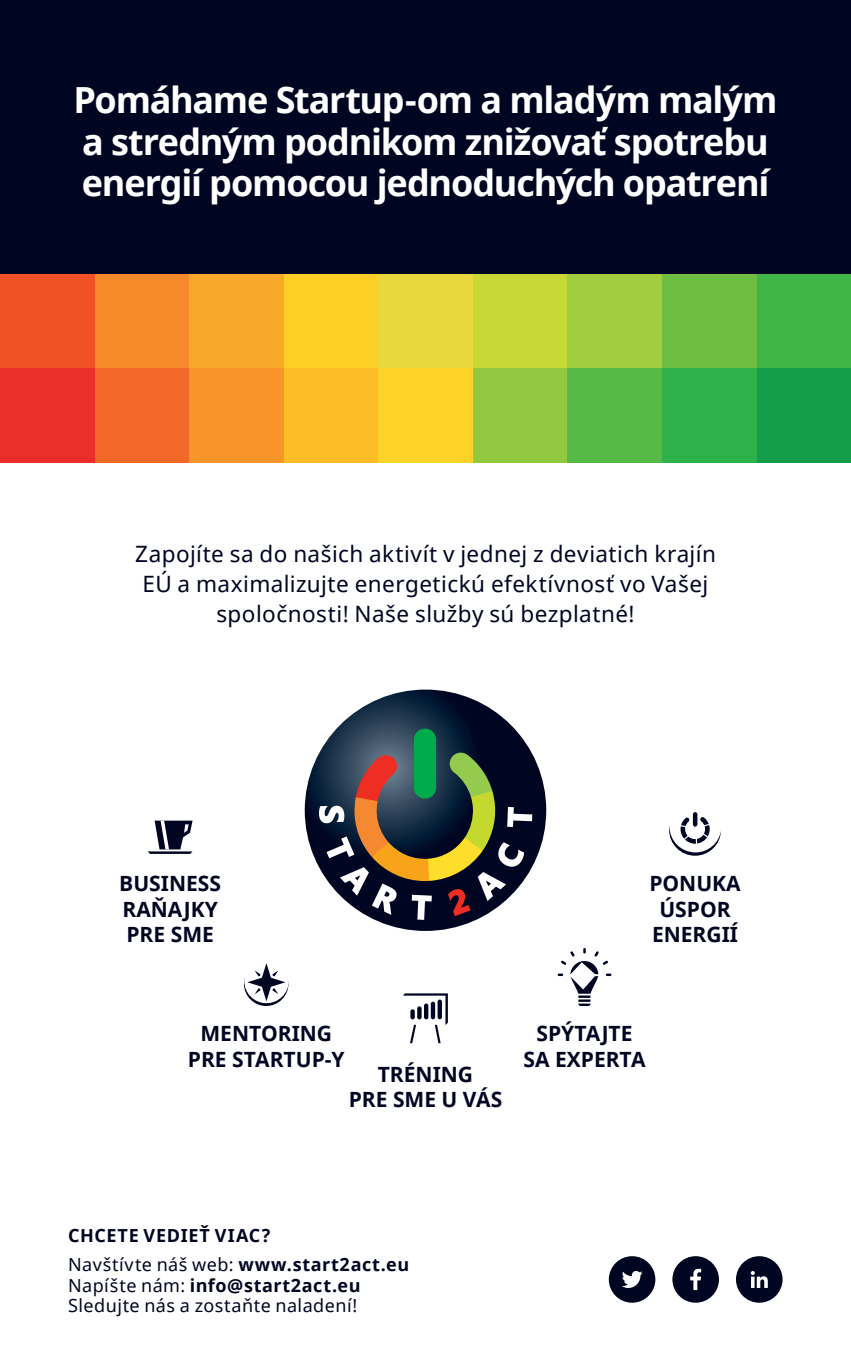
<style>
.page{position:relative;width:851px;height:1361px;background:#fff}
.page>*{position:absolute;margin:0;border:0;box-sizing:border-box;transform-origin:0 0}
.t1{font:700 36px/41.4px "Noto Sans";letter-spacing:-.035em;color:#fff}
.t2{font:22.5px/30px "Noto Sans";letter-spacing:.02em;color:#000521;text-align:center}
.t3{font:700 21px/25.2px "Noto Sans";color:#000521;text-align:center}
.t4{font:18px/20.7px "Noto Sans";letter-spacing:.025em;color:#000521}
.t5{font:700 18px/29.1px "Noto Sans";letter-spacing:.04em;color:#000521}
.s1{font-weight:400}
.s2{font-weight:700}
</style>
<div class="page">
<div style="left:608px;top:1256px;width:47px;height:46px;background:#000521;border-radius:50%"></div>
<svg style="left:622px;top:1271px;width:20px;height:17px"></svg>
<div style="left:735px;top:1256px;width:47px;height:46px;background:#000521;border-radius:50%"></div>
<svg style="left:750px;top:1271px;width:17px;height:17px"></svg>
<div style="left:672px;top:1256px;width:46px;height:46px;background:#000521;border-radius:50%"></div>
<svg style="left:690px;top:1268px;width:11px;height:22px"></svg>
<div style="left:0;top:0;width:850px;height:298px;background:#000521"></div>
<div style="left:95px;top:274px;width:94px;height:95px;background:#f68a2b"></div>
<div style="left:0;top:274px;width:94px;height:95px;background:#f05225"></div>
<div style="left:284px;top:274px;width:94px;height:95px;background:#fecd26"></div>
<div style="left:189px;top:274px;width:95px;height:95px;background:#faa82a"></div>
<div style="left:473px;top:274px;width:94px;height:95px;background:#c8d837"></div>
<div style="left:378px;top:274px;width:95px;height:95px;background:#e9d83d"></div>
<div style="left:756px;top:274px;width:94px;height:95px;background:#40b649"></div>
<div style="left:662px;top:274px;width:94px;height:95px;background:#6ebe44"></div>
<div style="left:567px;top:274px;width:95px;height:95px;background:#a1cd3f"></div>
<div style="left:472px;top:368px;width:95px;height:94px;background:#92c83f"></div>
<div style="left:94px;top:368px;width:95px;height:94px;background:#f26828"></div>
<div style="left:0;top:368px;width:94px;height:94px;background:#eb2e29"></div>
<div style="left:283px;top:368px;width:95px;height:94px;background:#fdbd26"></div>
<div style="left:189px;top:368px;width:94px;height:94px;background:#f7952b"></div>
<div style="left:378px;top:368px;width:94px;height:94px;background:#fed229"></div>
<div style="left:744px;top:368px;width:106px;height:94px;background:#169d49"></div>
<div style="left:661px;top:368px;width:95px;height:94px;background:#2fb14a"></div>
<div style="left:567px;top:368px;width:94px;height:94px;background:#57ba47"></div>
<svg style="left:148px;top:820px;width:44px;height:34px"></svg>
<svg style="left:557px;top:948px;width:54px;height:58px"></svg>
<svg style="left:669px;top:817px;width:52px;height:38px"></svg>
<div style="left:692px;top:811px;width:6px;height:16px;background:#f7f7f8;border-radius:3px"></div>
<svg style="left:691px;top:811px;width:7px;height:17px"></svg>
<svg style="left:403px;top:993px;width:45px;height:50px"></svg>
<div style="left:410px;top:1009px;width:5px;height:10px;background:#000521;border-radius:2px"></div>
<svg style="left:417px;top:1006px;width:4px;height:13px"></svg>
<hr style="left:424px;top:1003px;width:4px;height:16px;background:#000521;border-radius:2px">
<div style="left:430px;top:1001px;width:5px;height:18px;background:#000521;border-radius:2px"></div>
<div style="left:437px;top:999px;width:5px;height:20px;background:#000521;border-radius:2px"></div>
<svg style="left:305px;top:689px;width:241px;height:242px;background:#13223a"></svg>
<svg style="left:319px;top:751px;width:213px;height:169px;background:#58534d"></svg>
<div style="left:414px;top:728px;width:22px;height:70px;background:#00ab4d;border-radius:11px"></div>
<svg style="left:244px;top:963px;width:44px;height:43px"></svg>
<h1 class="t1" style="left:73px;top:79px;width:705px">Pomáhame Startup-om a mladým malým a stredným podnikom znižovať spotrebu energií pomocou jednoduchých opatrení</h1>
<p class="t2" style="left:135px;top:538px;width:582px">Zapojíte sa do našich aktivít v jednej z deviatich krajín<br>EÚ a maximalizujte energetickú efektívnosť vo Vašej spoločnosti! Naše služby sú bezplatné!</p>
<p class="t3" style="left:119px;top:870px;width:103px;text-align:left">BUSINESS<br>RAŇAJKY<br>PRE SME</p>
<p class="t3" style="left:649px;top:870px;width:93px">PONUKA<br>ÚSPOR<br>ENERGIÍ</p>
<p class="t3" style="left:188px;top:1020px;width:158px">MENTORING<br>PRE STARTUP-Y</p>
<p class="t3" style="left:348px;top:1061px;width:155px">TRÉNING<br>PRE SME U VÁS</p>
<p class="t3" style="left:523px;top:1020px;width:124px">SPÝTAJTE<br>SA EXPERTA</p>
<p class="t5" style="left:68px;top:1220px;width:342px">CHCETE VEDIEŤ VIAC?<br><span class="s1">Navštívte náš web:</span> www.start2act.eu</p>
<p class="t4" style="left:68px;top:1274px;width:294px">Napíšte nám: <span class="s2">info@start2act.eu<br></span>Sledujte nás a zostaňte naladení!</p>
</div>
